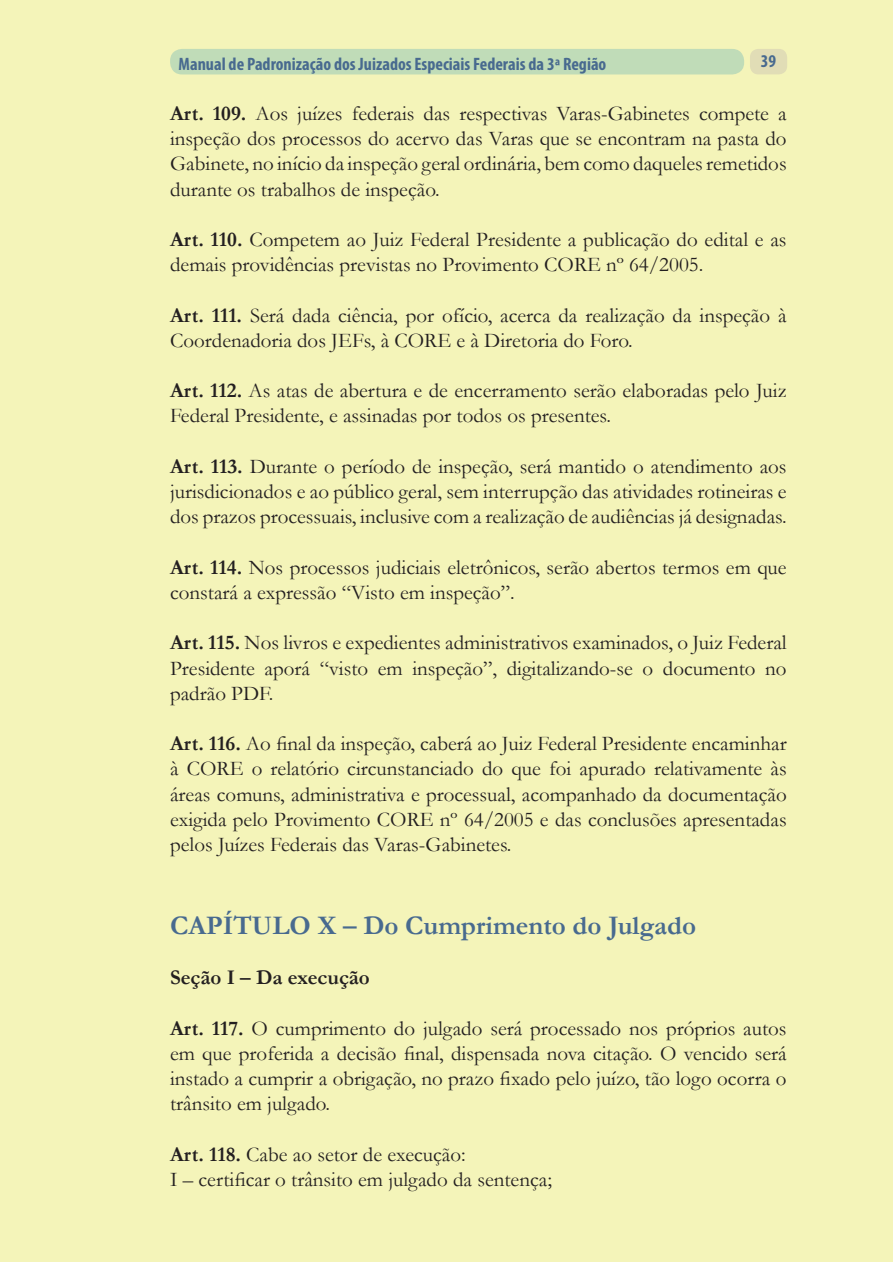
<style>
.page{position:relative;width:893px;height:1263px;background:#fff}
.page>*{position:absolute;margin:0;border:0;box-sizing:border-box;transform-origin:0 0}
.t1{font:700 27px "Garamond";color:#486a8f}
.t2{font:21px/25.2px "Garamond";color:#231f20;text-align:justify}
.t3{font:700 21px "Garamond";color:#231f20}
.t4{font:700 condensed 18px "Myriad Pro";color:#486a8f}
.s1{font-weight:700}
</style>
<div class="page">
<div style="left:0;top:0;width:892px;height:1261px;background:#f4f4b9"></div>
<div style="left:170px;top:49px;width:574px;height:25px;background:#c0dcb8;border-radius:12px"></div>
<div style="left:750px;top:49px;width:37px;height:25px;background:#e1ddb6;border-radius:9px"></div>
<p class="t4" style="left:179px;top:53px;width:429px">Manual de Padronização dos Juizados Especiais Federais da 3ª Região</p>
<p class="t4" style="left:761px;top:49px;width:17px">39</p>
<p class="t2" style="left:170px;top:100px;width:618px"><span class="s1">Art. 109.</span> Aos juízes federais das respectivas Varas-Gabinetes compete a inspeção dos processos do acervo das Varas que se encontram na pasta do Gabinete, no início da inspeção geral ordinária, bem como daqueles remetidos durante os trabalhos de inspeção.</p>
<p class="t2" style="left:170px;top:226px;width:618px"><span class="s1">Art. 110.</span> Competem ao Juiz Federal Presidente a publicação do edital e as demais providências previstas no Provimento CORE nº 64/2005.</p>
<p class="t2" style="left:170px;top:302px;width:618px"><span class="s1">Art. 111.</span> Será dada ciência, por ofício, acerca da realização da inspeção à<br>Coordenadoria dos JEFs, à CORE e à Diretoria do Foro.</p>
<p class="t2" style="left:170px;top:377px;width:618px"><span class="s1">Art. 112.</span> As atas de abertura e de encerramento serão elaboradas pelo Juiz<br>Federal Presidente, e assinadas por todos os presentes.</p>
<p class="t2" style="left:170px;top:453px;width:618px"><span class="s1">Art. 113.</span> Durante o período de inspeção, será mantido o atendimento aos jurisdicionados e ao público geral, sem interrupção das atividades rotineiras e dos prazos processuais, inclusive com a realização de audiências já designadas.</p>
<p class="t2" style="left:170px;top:554px;width:618px"><span class="s1">Art. 114.</span> Nos processos judiciais eletrônicos, serão abertos termos em que constará a expressão “Visto em inspeção”.</p>
<p class="t2" style="left:170px;top:629px;width:618px"><span class="s1">Art. 115.</span> Nos livros e expedientes administrativos examinados, o Juiz Federal Presidente aporá “visto em inspeção”, digitalizando-se o documento no padrão PDF.</p>
<p class="t2" style="left:170px;top:730px;width:618px"><span class="s1">Art. 116.</span> Ao final da inspeção, caberá ao Juiz Federal Presidente encaminhar à CORE o relatório circunstanciado do que foi apurado relativamente às áreas comuns, administrativa e processual, acompanhado da documentação exigida pelo Provimento CORE nº 64/2005 e das conclusões apresentadas pelos Juízes Federais das Varas-Gabinetes.</p>
<p class="t1" style="left:170px;top:907px;width:528px">CAPÍTULO X – Do Cumprimento do Julgado</p>
<p class="t3" style="left:170px;top:963px;width:201px">Seção I – Da execução</p>
<p class="t2" style="left:170px;top:1015px;width:618px"><span class="s1">Art. 117.</span> O cumprimento do julgado será processado nos próprios autos em que proferida a decisão final, dispensada nova citação. O vencido será instado a cumprir a obrigação, no prazo fixado pelo juízo, tão logo ocorra o trânsito em julgado.</p>
<p class="t2" style="left:170px;top:1141px;width:383px"><span class="s1">Art. 118.</span> Cabe ao setor de execução:<br>I – certificar o trânsito em julgado da sentença;</p>
</div>
